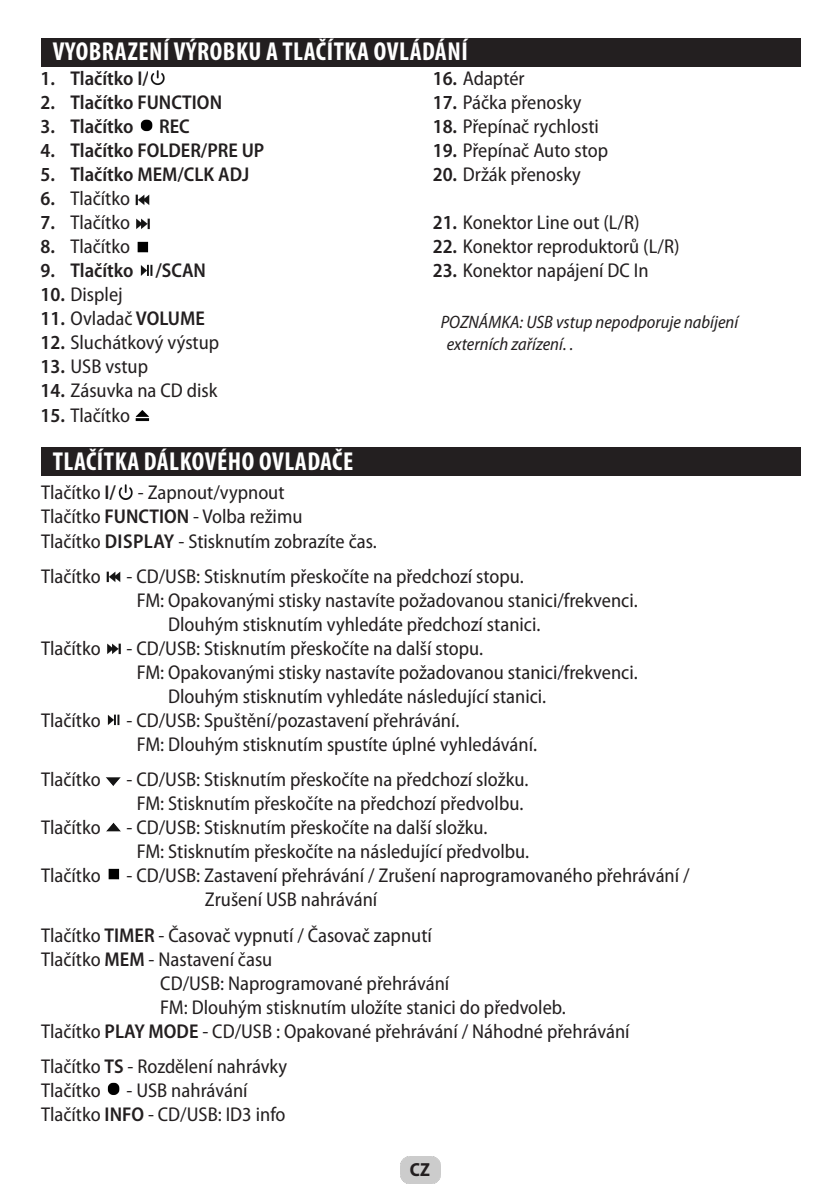
<style>
.page{position:relative;width:840px;height:1191px;background:#fff}
.page>*{position:absolute;margin:0;border:0;box-sizing:border-box;transform-origin:0 0}
.Nadpis{font:700 condensed 26px "Myriad Pro";letter-spacing:.02em;color:#fff}
.Text{font:semi-condensed 20px/24px "Myriad Pro";color:#231f20}
.t1{font:600 semi-condensed 20px "Myriad Pro";color:#231f20}
.t2{font:700 semi-condensed 19px "Myriad Pro";color:#231f20}
.Note{font:italic semi-condensed 18px/21.6px "Myriad Pro";color:#231f20}
.s1{font-weight:600}
.s2{font-weight:400}
</style>
<div class="page">
<img style="left:400px;top:1157px;width:40px;height:26px">
<div style="left:41px;top:38px;width:758px;height:29px;background:#231f20"></div>
<div style="left:41px;top:447px;width:758px;height:29px;background:#231f20"></div>
<img style="left:150px;top:70px;width:15px;height:15px">
<img style="left:140px;top:119px;width:13px;height:13px">
<img style="left:135px;top:194px;width:15px;height:12px">
<img style="left:136px;top:218px;width:14px;height:12px">
<img style="left:137px;top:241px;width:12px;height:12px">
<img style="left:140px;top:264px;width:13px;height:12px">
<img style="left:135px;top:410px;width:15px;height:12px">
<img style="left:118px;top:484px;width:15px;height:16px">
<img style="left:106px;top:571px;width:15px;height:12px">
<img style="left:107px;top:643px;width:14px;height:12px">
<img style="left:107px;top:714px;width:13px;height:12px">
<img style="left:106px;top:777px;width:15px;height:9px">
<img style="left:106px;top:822px;width:15px;height:10px">
<img style="left:108px;top:868px;width:12px;height:12px">
<img style="left:107px;top:1082px;width:13px;height:13px">
<p class="Nadpis" style="left:53px;top:35px;width:416px">VYOBRAZENÍ VÝROBKU A TLAČÍTKA OVLÁDÁNÍ</p>
<p class="t1" style="left:40px;top:66px;width:110px">1. Tlačítko I/</p>
<p class="t1" style="left:40px;top:90px;width:183px">2. Tlačítko FUNCTION</p>
<p class="t1" style="left:40px;top:114px;width:94px">3. Tlačítko</p>
<p class="t1" style="left:159px;top:114px;width:32px">REC</p>
<p class="t1" style="left:40px;top:138px;width:225px">4. Tlačítko FOLDER/PRE UP</p>
<p class="t1" style="left:40px;top:162px;width:210px">5. Tlačítko MEM/CLK ADJ</p>
<p class="Text" style="left:40px;top:186px;width:91px"><span class="s1">6.</span> Tlačítko</p>
<p class="Text" style="left:40px;top:210px;width:91px"><span class="s1">7.</span> Tlačítko</p>
<p class="Text" style="left:40px;top:234px;width:91px"><span class="s1">8.</span> Tlačítko</p>
<p class="t1" style="left:40px;top:258px;width:167px">9. Tlačítko /SCAN</p>
<p class="Text" style="left:40px;top:282px;width:84px"><span class="s1">10.</span> Displej</p>
<p class="t1" style="left:40px;top:306px;width:166px">11. <span class="s2">Ovladač</span> VOLUME</p>
<p class="Text" style="left:40px;top:330px;width:180px"><span class="s1">12.</span> Sluchátkový výstup</p>
<p class="Text" style="left:40px;top:354px;width:109px"><span class="s1">13.</span> USB vstup</p>
<p class="Text" style="left:40px;top:378px;width:178px"><span class="s1">14.</span> Zásuvka na CD disk</p>
<p class="Text" style="left:40px;top:402px;width:91px"><span class="s1">15.</span> Tlačítko</p>
<p class="Text" style="left:432px;top:66px;width:93px"><span class="s1">16.</span> Adaptér</p>
<p class="Text" style="left:432px;top:90px;width:150px"><span class="s1">17.</span> Páčka přenosky</p>
<p class="Text" style="left:432px;top:114px;width:168px"><span class="s1">18.</span> Přepínač rychlosti</p>
<p class="Text" style="left:432px;top:138px;width:177px"><span class="s1">19.</span> Přepínač Auto stop</p>
<p class="Text" style="left:432px;top:162px;width:150px"><span class="s1">20.</span> Držák přenosky</p>
<p class="Text" style="left:432px;top:210px;width:208px"><span class="s1">21.</span> Konektor Line out (L/R)</p>
<p class="Text" style="left:432px;top:234px;width:248px"><span class="s1">22.</span> Konektor reproduktorů (L/R)</p>
<p class="Text" style="left:432px;top:258px;width:217px"><span class="s1">23.</span> Konektor napájení DC In</p>
<p class="Note" style="left:446px;top:311px;width:293px;text-indent:-6px">POZNÁMKA: USB vstup nepodporuje nabíjení externích zařízení. .</p>
<p class="Nadpis" style="left:53px;top:445px;width:302px">TLAČÍTKA DÁLKOVÉHO OVLADAČE</p>
<p class="Text" style="left:41px;top:480px;width:245px">Tlačítko <span class="s1">I/</span> - Zapnout/vypnout</p>
<p class="Text" style="left:41px;top:504px;width:263px">Tlačítko <span class="s1">FUNCTION</span> - Volba režimu</p>
<p class="Text" style="left:41px;top:528px;width:337px">Tlačítko <span class="s1">DISPLAY</span> - Stisknutím zobrazíte čas.</p>
<p class="Text" style="left:41px;top:564px;width:61px">Tlačítko</p>
<p class="Text" style="left:126px;top:564px;width:398px">- CD/USB: Stisknutím přeskočíte na předchozí stopu.</p>
<p class="Text" style="left:137px;top:588px;width:502px">FM: Opakovanými stisky nastavíte požadovanou stanici/frekvenci.</p>
<p class="Text" style="left:168px;top:612px;width:373px">Dlouhým stisknutím vyhledáte předchozí stanici.</p>
<p class="Text" style="left:41px;top:636px;width:61px">Tlačítko</p>
<p class="Text" style="left:126px;top:636px;width:358px">- CD/USB: Stisknutím přeskočíte na další stopu.</p>
<p class="Text" style="left:137px;top:660px;width:502px">FM: Opakovanými stisky nastavíte požadovanou stanici/frekvenci.</p>
<p class="Text" style="left:168px;top:684px;width:379px">Dlouhým stisknutím vyhledáte následující stanici.</p>
<p class="Text" style="left:41px;top:708px;width:61px">Tlačítko</p>
<p class="Text" style="left:137px;top:708px;width:401px;text-indent:-10px">- CD/USB: Spuštění/pozastavení přehrávání.<br>FM: Dlouhým stisknutím spustíte úplné vyhledávání.</p>
<p class="Text" style="left:41px;top:767px;width:61px">Tlačítko</p>
<p class="Text" style="left:126px;top:767px;width:403px;text-align:center">- CD/USB: Stisknutím přeskočíte na předchozí složku.<br>FM: Stisknutím přeskočíte na předchozí předvolbu.</p>
<p class="Text" style="left:41px;top:815px;width:61px">Tlačítko</p>
<p class="Text" style="left:137px;top:815px;width:393px;text-indent:-10px">- CD/USB: Stisknutím přeskočíte na další složku.<br>FM: Stisknutím přeskočíte na následující předvolbu.</p>
<p class="Text" style="left:41px;top:863px;width:61px">Tlačítko</p>
<p class="Text" style="left:205px;top:863px;width:486px;text-indent:-78px">- CD/USB: Zastavení přehrávání / Zrušení naprogramovaného přehrávání /<br>Zrušení USB nahrávání</p>
<p class="Text" style="left:41px;top:922px;width:392px">Tlačítko <span class="s1">TIMER</span> - Časovač vypnutí / Časovač zapnutí</p>
<p class="Text" style="left:41px;top:946px;width:233px">Tlačítko <span class="s1">MEM</span> - Nastavení času</p>
<p class="Text" style="left:160px;top:970px;width:290px">CD/USB: Naprogramované přehrávání</p>
<p class="Text" style="left:160px;top:994px;width:407px">FM: Dlouhým stisknutím uložíte stanici do předvoleb.</p>
<p class="Text" style="left:41px;top:1018px;width:589px">Tlačítko <span class="s1">PLAY MODE</span> - CD/USB : Opakované přehrávání / Náhodné přehrávání</p>
<p class="Text" style="left:41px;top:1054px;width:247px">Tlačítko <span class="s1">TS</span> - Rozdělení nahrávky</p>
<p class="Text" style="left:41px;top:1078px;width:61px">Tlačítko</p>
<p class="Text" style="left:126px;top:1078px;width:123px">- USB nahrávání</p>
<p class="Text" style="left:41px;top:1102px;width:246px">Tlačítko <span class="s1">INFO</span> - CD/USB: ID3 info</p>
<p class="t2" style="left:410px;top:1157px;width:21px">CZ</p>
</div>
